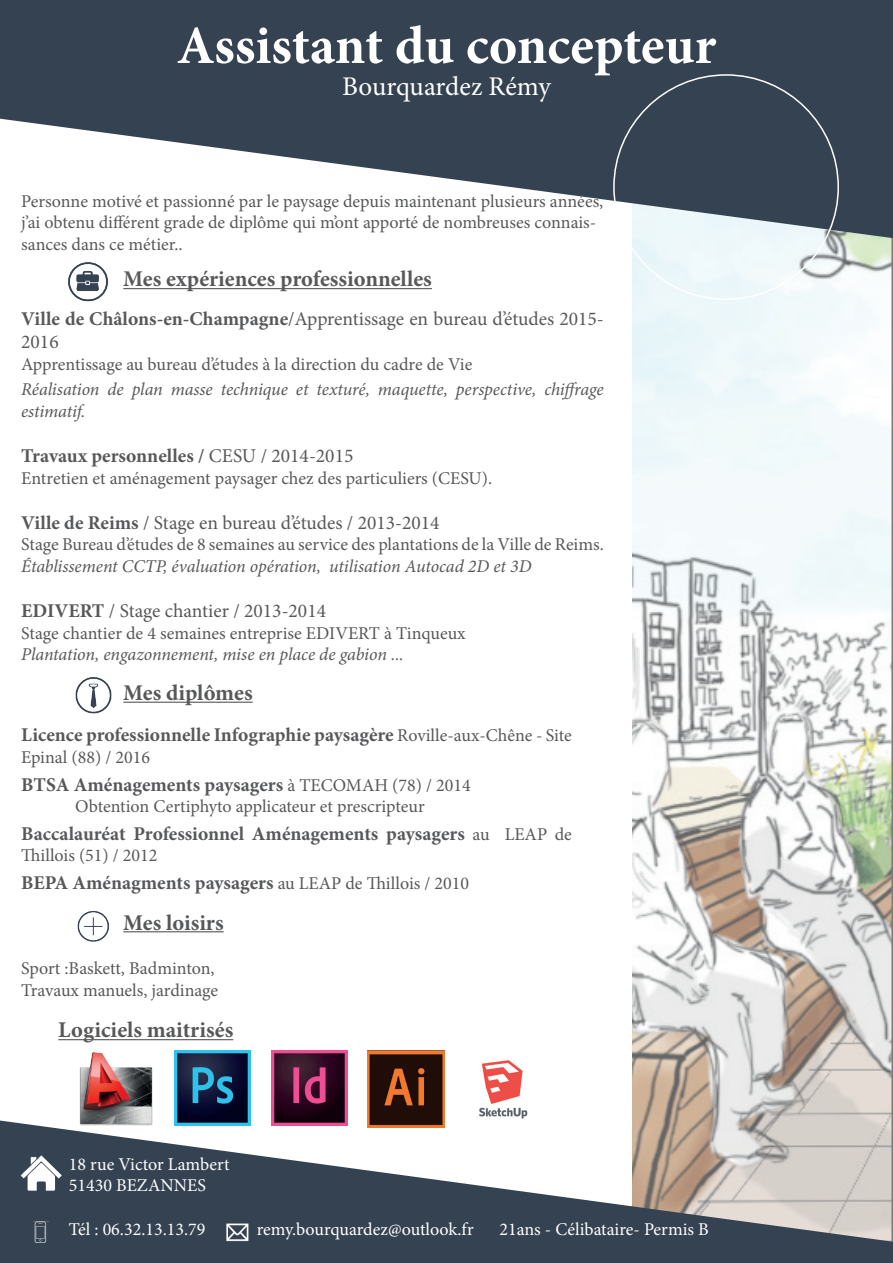
<style>
.page{position:relative;width:893px;height:1263px;background:#fff}
.page>*{position:absolute;margin:0;border:0;box-sizing:border-box;transform-origin:0 0}
.t1{font:700 54px "Minion Pro";color:#fff}
.t2{font:27px "Minion Pro";color:#fff}
.t3{font:700 22.5px "Minion Pro";color:#57585a}
.t4{font:700 19.5px "Minion Pro";color:#57585a}
.t5{font:19.5px/23.4px "Minion Pro";color:#57585a}
.t6{font:18px/21.6px "Minion Pro";color:#57585a}
.t7{font:italic 18px/21.6px "Minion Pro";letter-spacing:-.01em;color:#57585a}
.t8{font:18px/21.6px "Minion Pro";color:#fff}
.s1{font-weight:700}
.s2{font-weight:400}
.s3{font-weight:400;font-size:18px}
</style>
<div class="page">
<img style="left:633px;top:238px;width:257px;height:882px">
<svg style="left:0;top:0;width:893px;height:238px;fill:#344251"></svg>
<svg style="left:0;top:1120px;width:893px;height:143px;fill:#344251"></svg>
<hr style="left:123px;top:288px;width:309px;height:1px;background:#57585a">
<hr style="left:123px;top:702px;width:130px;height:1px;background:#57585a">
<hr style="left:123px;top:931px;width:101px;height:1px;background:#57585a">
<hr style="left:58px;top:1039px;width:175px;height:1px;background:#57585a">
<img style="left:78px;top:1052px;width:76px;height:75px">
<img style="left:174px;top:1051px;width:77px;height:75px">
<img style="left:271px;top:1051px;width:77px;height:75px">
<img style="left:368px;top:1051px;width:76px;height:76px">
<img style="left:465px;top:1060px;width:76px;height:67px">
<img style="left:68px;top:262px;width:40px;height:40px">
<img style="left:75px;top:677px;width:37px;height:37px">
<img style="left:77px;top:911px;width:32px;height:31px">
<img style="left:21px;top:1152px;width:43px;height:42px">
<img style="left:224px;top:1221px;width:27px;height:21px">
<img style="left:33px;top:1221px;width:15px;height:21px">
<h1 class="t1" style="left:177px;top:8px;width:541px">Assistant du concepteur</h1>
<h2 class="t2" style="left:342px;top:69px;width:210px">Bourquardez Rémy</h2>
<p class="t6" style="left:21px;top:190px;width:584px">Personne motivé et passionné par le paysage depuis maintenant plusieurs années, j’ai obtenu différent grade de diplôme qui m’ont apporté de nombreuses connais&shy;sances dans ce métier..</p>
<p class="t3" style="left:123px;top:263px;width:310px">Mes expériences professionnelles</p>
<p class="t5" style="left:21px;top:307px;width:584px"><span class="s1">Ville de Châlons-en-Champagne</span>/Apprentissage en bureau d’études 2015-<br>2016</p>
<p class="t6" style="left:21px;top:353px;width:453px">Apprentissage au bureau d’études à la direction du cadre de Vie</p>
<p class="t7" style="left:21px;top:379px;width:584px">Réalisation de plan masse technique et texturé, maquette, perspective, chiffrage estimatif.</p>
<p class="t4" style="left:21px;top:442px;width:334px">Travaux personnelles / <span class="s2">CESU / 2014-2015</span></p>
<p class="t6" style="left:21px;top:467px;width:472px">Entretien et aménagement paysager chez des particuliers (CESU).</p>
<p class="t5" style="left:21px;top:511px;width:420px"><span class="s1">Ville de Reims</span> / Stage en bureau d’études / 2013-2014</p>
<p class="t6" style="left:21px;top:534px;width:584px">Stage Bureau d’études de 8 semaines au service des plantations de la Ville de Reims.</p>
<p class="t7" style="left:21px;top:555px;width:512px">Établissement CCTP, évaluation opération, utilisation Autocad 2D et 3D</p>
<p class="t5" style="left:21px;top:599px;width:306px"><span class="s1">EDIVERT</span> / Stage chantier / 2013-2014</p>
<p class="t6" style="left:21px;top:622px;width:446px">Stage chantier de 4 semaines entreprise EDIVERT à Tinqueux</p>
<p class="t7" style="left:21px;top:643px;width:384px">Plantation, engazonnement, mise en place de gabion ...</p>
<p class="t3" style="left:123px;top:677px;width:131px">Mes diplômes</p>
<p class="t4" style="left:21px;top:721px;width:552px">Licence professionnelle Infographie paysagère <span class="s3">Roville-aux-Chêne - Site</span></p>
<p class="t6" style="left:21px;top:746px;width:130px">Epinal (88) / 2016</p>
<p class="t4" style="left:21px;top:771px;width:451px">BTSA Aménagements paysagers <span class="s3">à TECOMAH (78) / 2014</span></p>
<p class="t6" style="left:75px;top:796px;width:351px">Obtention Certiphyto applicateur et prescripteur</p>
<p class="t4" style="left:21px;top:820px;width:552px">Baccalauréat Professionnel Aménagements paysagers <span class="s3">au LEAP de</span></p>
<p class="t6" style="left:21px;top:845px;width:138px">Thillois (51) / 2012</p>
<p class="t4" style="left:21px;top:869px;width:449px">BEPA Aménagments paysagers <span class="s3">au LEAP de Thillois / 2010</span></p>
<p class="t3" style="left:123px;top:906px;width:102px">Mes loisirs</p>
<p class="t6" style="left:21px;top:958px;width:198px">Sport :Baskett, Badminton,<br>Travaux manuels, jardinage</p>
<p class="t3" style="left:58px;top:1014px;width:177px">Logiciels maitrisés</p>
<p class="t8" style="left:69px;top:1153px;width:162px">18 rue Victor Lambert<br>51430 BEZANNES</p>
<p class="t8" style="left:69px;top:1218px;width:138px">Tél : 06.32.13.13.79</p>
<p class="t8" style="left:257px;top:1218px;width:219px">remy.bourquardez@outlook.fr</p>
<p class="t8" style="left:499px;top:1218px;width:211px">21ans - Célibataire- Permis B</p>
</div>
